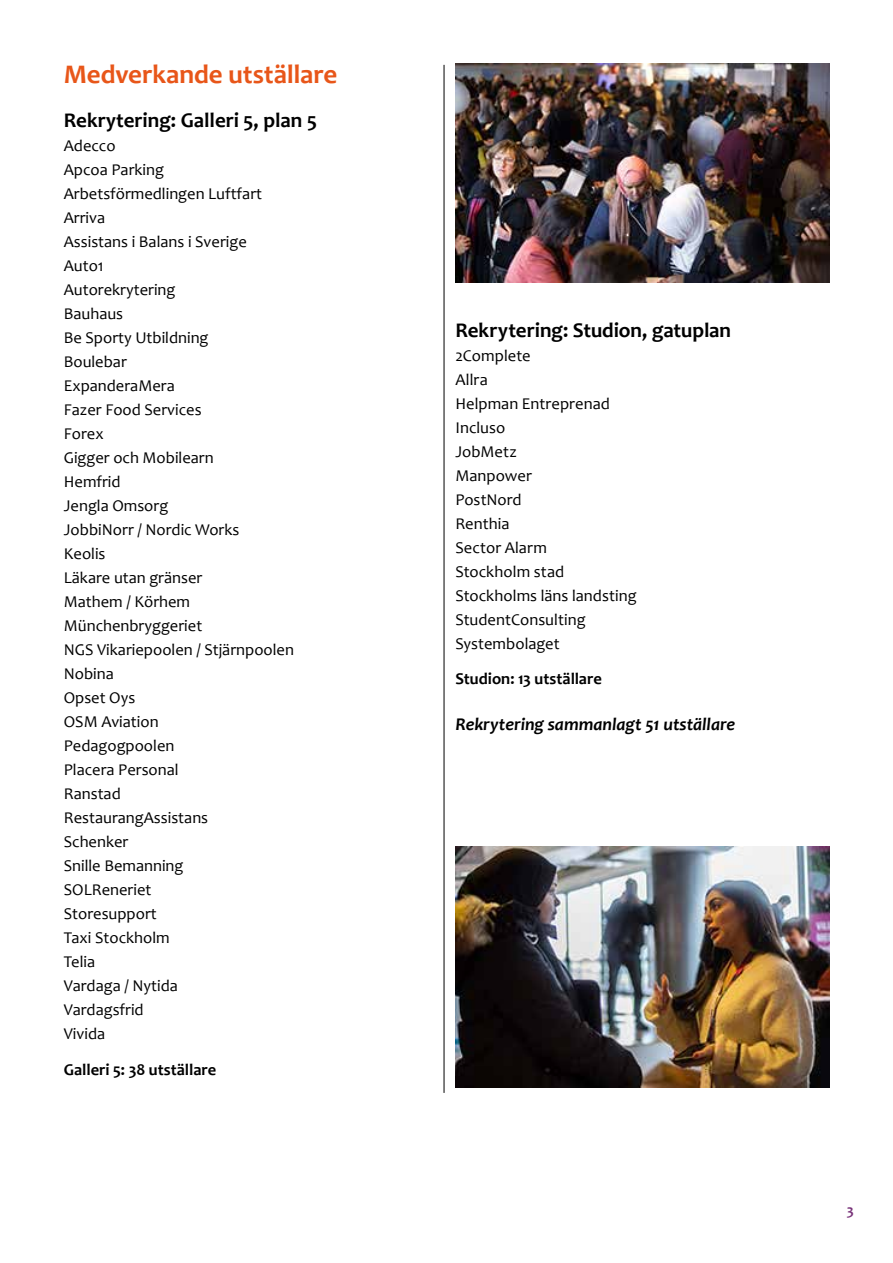
<style>
.page{position:relative;width:893px;height:1263px;background:#fff}
.page>*{position:absolute;margin:0;border:0;box-sizing:border-box;transform-origin:0 0}
.t1{font:700 27px "Candara";letter-spacing:-.005em;color:#e85619}
.t2{font:700 21px "Candara";color:#000}
.t3{font:italic 700 18px "Candara";color:#000}
.t4{font:16.5px/24px "Candara";color:#000}
.t5{font:700 16.5px "Candara";color:#000}
.t6{font:700 15px "Candara";color:#79347a}
</style>
<div class="page">
<img style="left:455px;top:64px;width:374px;height:219px">
<img style="left:456px;top:846px;width:373px;height:242px">
<hr style="left:444px;top:65px;width:1px;height:1028px;background:#000">
<h1 class="t1" style="left:64px;top:58px;width:275px">Medverkande utställare</h1>
<p class="t2" style="left:64px;top:107px;width:255px">Rekrytering: Galleri 5, plan 5</p>
<p class="t4" style="left:64px;top:133px;width:232px">Adecco<br>Apcoa Parking<br>Arbetsförmedlingen Luftfart<br>Arriva<br>Assistans i Balans i Sverige<br>Auto1<br>Autorekrytering<br>Bauhaus<br>Be Sporty Utbildning<br>Boulebar<br>ExpanderaMera<br>Fazer Food Services<br>Forex<br>Gigger och Mobilearn<br>Hemfrid<br>Jengla Omsorg<br>JobbiNorr / Nordic Works<br>Keolis<br>Läkare utan gränser<br>Mathem / Körhem<br>Münchenbryggeriet<br>NGS Vikariepoolen / Stjärnpoolen<br>Nobina<br>Opset Oys<br>OSM Aviation<br>Pedagogpoolen<br>Placera Personal<br>Ranstad<br>RestaurangAssistans<br>Schenker<br>Snille Bemanning<br>SOLReneriet<br>Storesupport<br>Taxi Stockholm<br>Telia<br>Vardaga / Nytida<br>Vardagsfrid<br>Vivida</p>
<p class="t5" style="left:64px;top:1059px;width:154px">Galleri 5: 38 utställare</p>
<p class="t2" style="left:455px;top:317px;width:277px">Rekrytering: Studion, gatuplan</p>
<p class="t4" style="left:455px;top:344px;width:183px">2Complete<br>Allra<br>Helpman Entreprenad<br>Incluso<br>JobMetz<br>Manpower<br>PostNord<br>Renthia<br>Sector Alarm<br>Stockholm stad<br>Stockholms läns landsting<br>StudentConsulting<br>Systembolaget</p>
<p class="t5" style="left:455px;top:669px;width:148px">Studion: 13 utställare</p>
<p class="t3" style="left:455px;top:713px;width:281px">Rekrytering sammanlagt 51 utställare</p>
<p class="t6" style="left:847px;top:1201px;width:9px">3</p>
</div>
